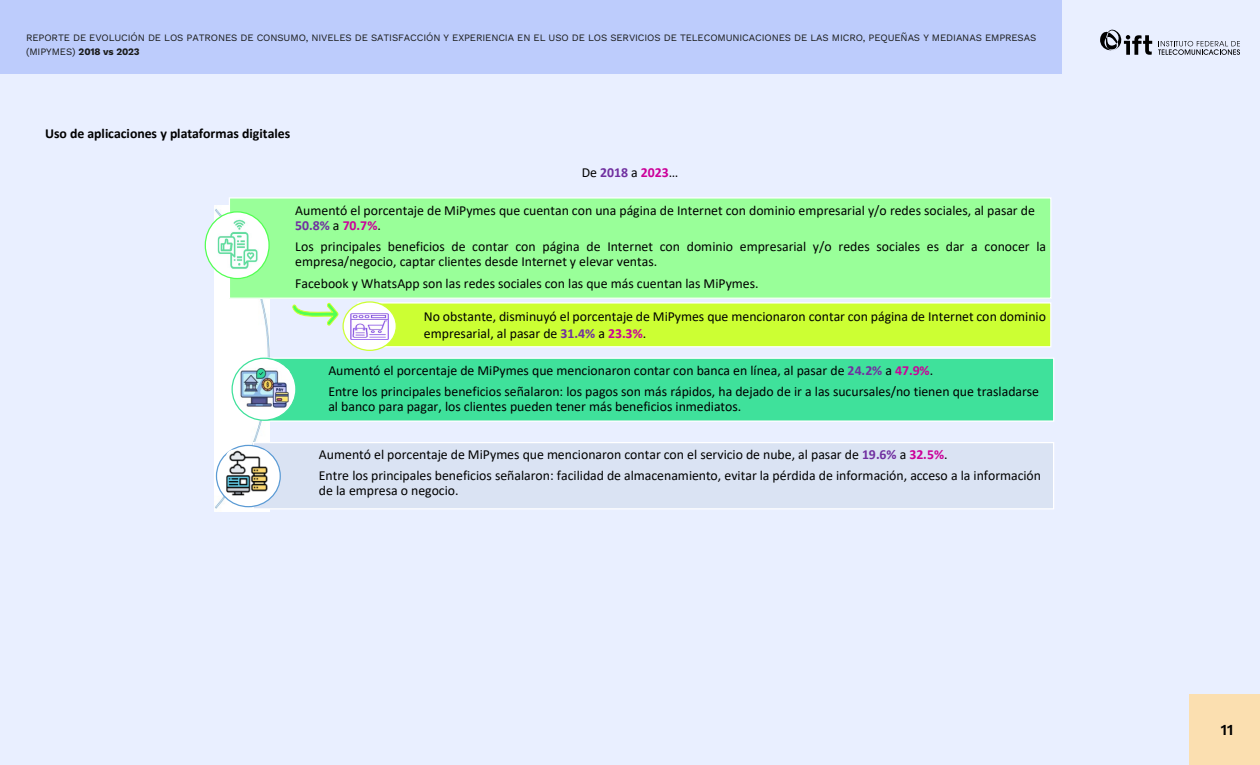
<style>
.page{position:relative;width:1260px;height:765px;background:#e9efff}
.page>*{position:absolute;margin:0;border:0;box-sizing:border-box;transform-origin:0 0}
.t1{font:600 15px "Work Sans";color:#000}
.t2{font:13.75px/15.1px "Calibri";color:#000}
.t3{font:700 13.75px "Calibri";letter-spacing:-.005em;color:#000}
.t4{font:9.75px/14px "Work Sans";letter-spacing:-.015em;color:#1a1b1a}
.s1{font-weight:700}
.s2{font-weight:700;color:#7030a0}
.s3{font-weight:700;color:#c09}
</style>
<div class="page">
<div style="left:1190px;top:695px;width:70px;height:70px;background:#fbdfb0"></div>
<div style="left:0;top:0;width:1062px;height:74px;background:#bdccfc"></div>
<svg style="left:1158px;top:41px;width:82px;height:14px"></svg>
<svg style="left:1100px;top:29px;width:52px;height:26px"></svg>
<div style="left:215px;top:205px;width:54px;height:307px;background:#fff"></div>
<div style="left:229px;top:198px;width:822px;height:100px;background:#9f9"></div>
<div style="left:229px;top:197px;width:822px;height:102px;border:1px solid #fff"></div>
<svg style="left:205px;top:212px;width:64px;height:67px"></svg>
<div style="left:205px;top:211px;width:65px;height:68px;border:1px solid #53ff53;border-radius:50%"></div>
<div style="left:358px;top:303px;width:693px;height:44px;background:#cf3"></div>
<div style="left:357px;top:302px;width:694px;height:45px;border:1px solid #fff"></div>
<svg style="left:343px;top:302px;width:53px;height:48px"></svg>
<div style="left:342px;top:301px;width:55px;height:50px;border:1px solid #cf3;border-radius:50%"></div>
<div style="left:263px;top:358px;width:791px;height:63px;background:#3fe19b"></div>
<div style="left:262px;top:358px;width:792px;height:64px;border:1px solid #fff"></div>
<svg style="left:232px;top:358px;width:64px;height:62px"></svg>
<div style="left:232px;top:358px;width:65px;height:63px;border:1px solid #3fe19b;border-radius:50%"></div>
<div style="left:253px;top:443px;width:801px;height:66px;background:#dae3f3"></div>
<div style="left:253px;top:442px;width:801px;height:67px;border:1px solid #fff"></div>
<svg style="left:216px;top:445px;width:64px;height:62px"></svg>
<div style="left:216px;top:445px;width:65px;height:62px;border:1px solid #5b9bd5;border-radius:50%"></div>
<img style="left:351px;top:313px;width:37px;height:26px">
<img style="left:240px;top:368px;width:50px;height:42px">
<img style="left:226px;top:450px;width:43px;height:48px">
<img style="left:218px;top:218px;width:41px;height:52px">
<svg style="left:292px;top:303px;width:47px;height:23px"></svg>
<p class="t4" style="left:26px;top:31px;width:1012px">REPORTE DE EVOLUCIÓN DE LOS PATRONES DE CONSUMO, NIVELES DE SATISFACCIÓN Y EXPERIENCIA EN EL USO DE LOS SERVICIOS DE TELECOMUNICACIONES DE LAS MICRO, PEQUEÑAS Y MEDIANAS EMPRESAS (MIPYMES) <span class="s1">2018 vs 2023</span></p>
<p class="t3" style="left:45px;top:123px;width:247px">Uso de aplicaciones y plataformas digitales</p>
<p class="t2" style="left:582px;top:165px;width:98px">De <span class="s2">2018</span> a <span class="s3">2023</span>…</p>
<p class="t2" style="left:295px;top:202px;width:741px">Aumentó el porcentaje de MiPymes que cuentan con una página de Internet con dominio empresarial y/o redes sociales, al pasar de<br><span class="s2">50.8%</span> a <span class="s3">70.7%</span>.</p>
<p class="t2" style="left:295px;top:238px;width:753px">Los principales beneficios de contar con página de Internet con dominio empresarial y/o redes sociales es dar a conocer la empresa/negocio, captar clientes desde Internet y elevar ventas.</p>
<p class="t2" style="left:295px;top:275px;width:465px">Facebook y WhatsApp son las redes sociales con las que más cuentan las MiPymes.</p>
<p class="t2" style="left:424px;top:308px;width:624px;line-height:16.8px">No obstante, disminuyó el porcentaje de MiPymes que mencionaron contar con página de Internet con dominio empresarial, al pasar de <span class="s2">31.4%</span> a <span class="s3">23.3%</span>.</p>
<p class="t2" style="left:328px;top:360px;width:712px;line-height:20.9px">Aumentó el porcentaje de MiPymes que mencionaron contar con banca en línea, al pasar de <span class="s2">24.2%</span> a <span class="s3">47.9%</span>.<br>Entre los principales beneficios señalaron: los pagos son más rápidos, ha dejado de ir a las sucursales/no tienen que trasladarse</p>
<p class="t2" style="left:328px;top:399px;width:415px">al banco para pagar, los clientes pueden tener más beneficios inmediatos.</p>
<p class="t2" style="left:319px;top:444px;width:724px;line-height:20.9px">Aumentó el porcentaje de MiPymes que mencionaron contar con el servicio de nube, al pasar de <span class="s2">19.6%</span> a <span class="s3">32.5%</span>.<br>Entre los principales beneficios señalaron: facilidad de almacenamiento, evitar la pérdida de información, acceso a la información</p>
<p class="t2" style="left:319px;top:483px;width:141px">de la empresa o negocio.</p>
<p class="t1" style="left:1221px;top:718px;width:14px">11</p>
</div>
